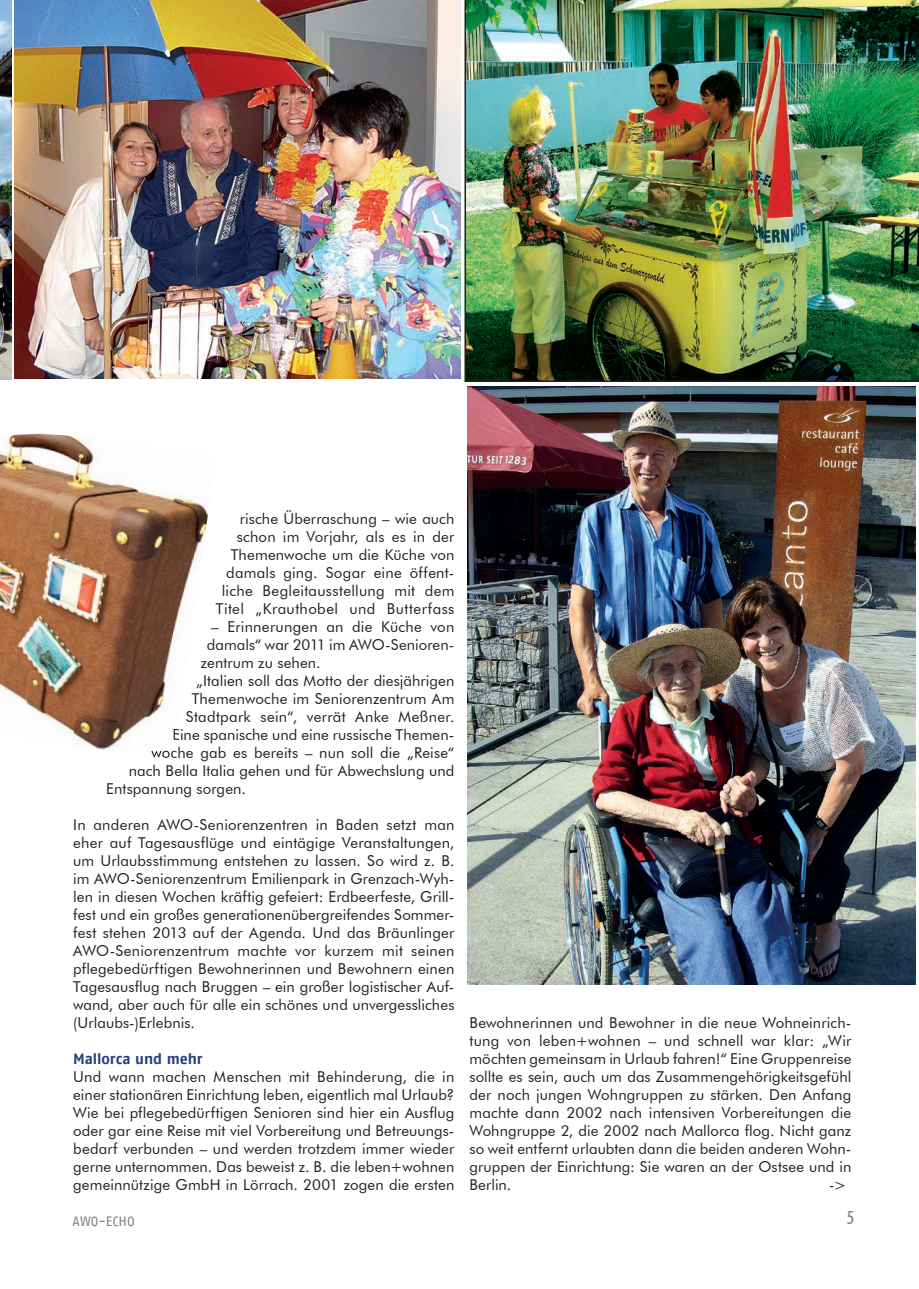
<style>
.page{position:relative;width:919px;height:1289px;background:#fff}
.page>*{position:absolute;margin:0;border:0;box-sizing:border-box;transform-origin:0 0}
.t1{font:500 condensed 18px "Futura BT";color:#808285}
.t2{font:15px/18px "Futura BT";letter-spacing:.01em;color:#231f20;text-align:justify}
.t3{font:700 15px "AWO Fago Office";letter-spacing:-.005em;color:#233f82}
.t4{font:13.5px "AWO Fago Office";color:#808285}
</style>
<div class="page">
<img style="left:0;top:433px;width:208px;height:317px">
<img style="left:173px;top:728px;width:5px;height:15px">
<img style="left:151px;top:746px;width:24px;height:12px">
<img style="left:0;top:0;width:11px;height:379px">
<img style="left:464px;top:0;width:454px;height:382px">
<img style="left:14px;top:0;width:447px;height:379px">
<img style="left:467px;top:386px;width:448px;height:598px">
<p class="t2" style="left:216px;top:509px;width:240px;text-align:right">rische Überraschung – wie auch schon im Vorjahr, als es in der<br>Themenwoche um die Küche von damals ging. Sogar eine öffent&shy;liche Begleitausstellung mit dem<br>Titel „Krauthobel und Butterfass</p>
<p class="t2" style="left:211px;top:617px;width:245px">– Erinnerungen an die Küche von</p>
<p class="t2" style="left:207px;top:635px;width:249px">damals“ war 2011 im AWO-Senioren-</p>
<p class="t2" style="left:201px;top:653px;width:121px">zentrum zu sehen.</p>
<p class="t2" style="left:196px;top:671px;width:260px">„Italien soll das Motto der diesjährigen</p>
<p class="t2" style="left:192px;top:689px;width:264px">Themenwoche im Seniorenzentrum Am</p>
<p class="t2" style="left:186px;top:707px;width:270px">Stadtpark sein“, verrät Anke Meßner.</p>
<p class="t2" style="left:172px;top:725px;width:284px">Eine spanische und eine russische Themen-</p>
<p class="t2" style="left:151px;top:743px;width:304px">woche gab es bereits – nun soll die „Reise“</p>
<p class="t2" style="left:129px;top:761px;width:327px">nach Bella Italia gehen und für Abwechslung und</p>
<p class="t2" style="left:106px;top:779px;width:141px">Entspannung sorgen.</p>
<p class="t2" style="left:73px;top:815px;width:383px">In anderen AWO-Seniorenzentren in Baden setzt man eher auf Tagesausflüge und eintägige Veranstaltungen, um Urlaubsstimmung entstehen zu lassen. So wird z. B. im AWO-Seniorenzentrum Emilienpark in Grenzach-Wyh&shy;len in diesen Wochen kräftig gefeiert: Erdbeerfeste, Grill&shy;fest und ein großes generationenübergreifendes Sommer&shy;fest stehen 2013 auf der Agenda. Und das Bräunlinger AWO-Seniorenzentrum machte vor kurzem mit seinen pflegebedürftigen Bewohnerinnen und Bewohnern einen Tagesausflug nach Bruggen – ein großer logistischer Auf&shy;wand, aber auch für alle ein schönes und unvergessliches (Urlaubs-)Erlebnis.</p>
<p class="t3" style="left:73px;top:1049px;width:131px">Mallorca und mehr</p>
<p class="t2" style="left:73px;top:1067px;width:383px">Und wann machen Menschen mit Behinderung, die in einer stationären Einrichtung leben, eigentlich mal Urlaub?<br>Wie bei pflegebedürftigen Senioren sind hier ein Ausflug oder gar eine Reise mit viel Vorbereitung und Betreuungs&shy;bedarf verbunden – und werden trotzdem immer wieder gerne unternommen. Das beweist z. B. die leben+wohnen gemeinnützige GmbH in Lörrach. 2001 zogen die ersten</p>
<p class="t2" style="left:469px;top:1013px;width:383px">Bewohnerinnen und Bewohner in die neue Wohneinrich&shy;tung von leben+wohnen – und schnell war klar: „Wir möchten gemeinsam in Urlaub fahren!“ Eine Gruppenreise sollte es sein, auch um das Zusammengehörigkeitsgefühl der noch jungen Wohngruppen zu stärken. Den Anfang machte dann 2002 nach intensiven Vorbereitungen die Wohngruppe 2, die 2002 nach Mallorca flog. Nicht ganz so weit entfernt urlaubten dann die beiden anderen Wohn&shy;gruppen der Einrichtung: Sie waren an der Ostsee und in Berlin.</p>
<p class="t2" style="left:829px;top:1175px;width:19px">-&gt;</p>
<p class="t4" style="left:73px;top:1213px;width:64px">AWO-ECHO</p>
<p class="t1" style="left:847px;top:1206px;width:8px">5</p>
</div>
